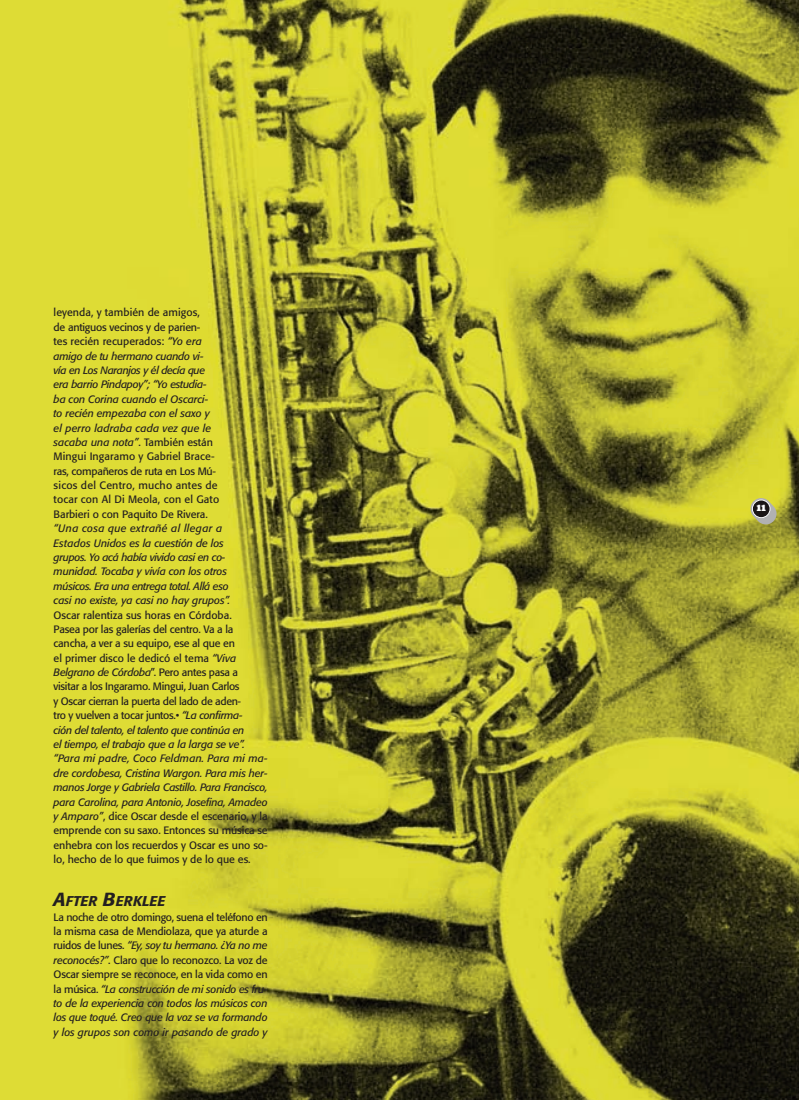
<style>
.page{position:relative;width:799px;height:1100px;background:#fff}
.page>*{position:absolute;margin:0;border:0;box-sizing:border-box;transform-origin:0 0}
.t1{font:italic 500 14px "Formata";letter-spacing:.02em;color:#231f20}
.t2{font:10.62px/14.4px "Formata";letter-spacing:-.005em;color:#231f20}
.t3{font:italic 10.62px/14.4px "Formata";letter-spacing:-.01em;color:#231f20}
.t4{font:8.75px "Big Mummy";color:#fff}
.s1{font-style:italic}
.s2{font-size:18.75px}
.s3{font-style:normal}
</style>
<div class="page">
<img style="left:0;top:0;width:798px;height:1099px">
<svg style="left:750px;top:498px;width:26px;height:26px"></svg>
<svg style="left:751px;top:499px;width:19px;height:19px"></svg>
<div style="left:752px;top:500px;width:17px;height:17px;background:#1a1516;border-radius:50%"></div>
<p class="t2" style="left:54px;top:306px;width:167px">leyenda, y también de amigos,<br>de antiguos vecinos y de parien-<br>tes recién recuperados: <span class="s1">“Yo era amigo de tu hermano cuando vi-<br>vía en Los Naranjos y él decía que era barrio Pindapoy”; “Yo estudia&shy;ba con Corina cuando el Oscarci&shy;to recién empezaba con el saxo y el perro ladraba cada vez que le sacaba una nota”</span>. También están<br>Mingui Ingaramo y Gabriel Brace&shy;ras, compañeros de ruta en Los Mú&shy;sicos del Centro, mucho antes de tocar con Al Di Meola, con el Gato<br>Barbieri o con Paquito De Rivera.</p>
<p class="t3" style="left:54px;top:522px;width:178px">“Una cosa que extrañé al llegar a Estados Unidos es la cuestión de los grupos. Yo acá había vivido casi en co&shy;munidad. Tocaba y vivía con los otros músicos. Era una entrega total. Allá eso casi no existe, ya casi no hay grupos”.</p>
<p class="t2" style="left:54px;top:608px;width:215px">Oscar ralentiza sus horas en Córdoba.<br>Pasea por las galerías del centro. Va a la cancha, a ver a su equipo, ese al que en<br>el primer disco le dedicó el tema <span class="s1">“Viva Belgrano de Córdoba</span>”. Pero antes pasa a<br>visitar a los Ingaramo. Mingui, Juan Carlos<br>y Oscar cierran la puerta del lado de aden-<br>tro y vuelven a tocar juntos.• <span class="s1">“La confirma-<br>ción del talento, el talento que continúa en<br>el tiempo, el trabajo que a la larga se ve”. “Para mi padre, Coco Feldman. Para mi ma&shy;dre cordobesa, Cristina Wargon. Para mis her&shy;manos Jorge y Gabriela Castillo. Para Francisco, para Carolina, para Antonio, Josefina, Amadeo y Amparo”</span>, dice Oscar desde el escenario, y la emprende con su saxo. Entonces su música se enhebra con los recuerdos y Oscar es uno so&shy;lo, hecho de lo que fuimos y de lo que es.</p>
<h1 class="t1" style="left:54px;top:895px;width:113px"><span class="s2">A</span>FTER <span class="s2">B</span>ERKLEE</h1>
<p class="t3" style="left:54px;top:910px;width:215px;text-align:justify"><span class="s3">La noche de otro domingo, suena el teléfono en la misma casa de Mendiolaza, que ya aturde a ruidos de lunes.</span> “Ey, soy tu hermano. ¿Ya no me reconocés?”<span class="s3">. Claro que lo reconozco. La voz de Oscar siempre se reconoce, en la vida como en la música.</span> “La construcción de mi sonido es fru&shy;to de la experiencia con todos los músicos con los que toqué. Creo que la voz se va formando y los grupos son como ir pasando de grado y</p>
<p class="t4" style="left:756px;top:503px;width:10px">11</p>
</div>
